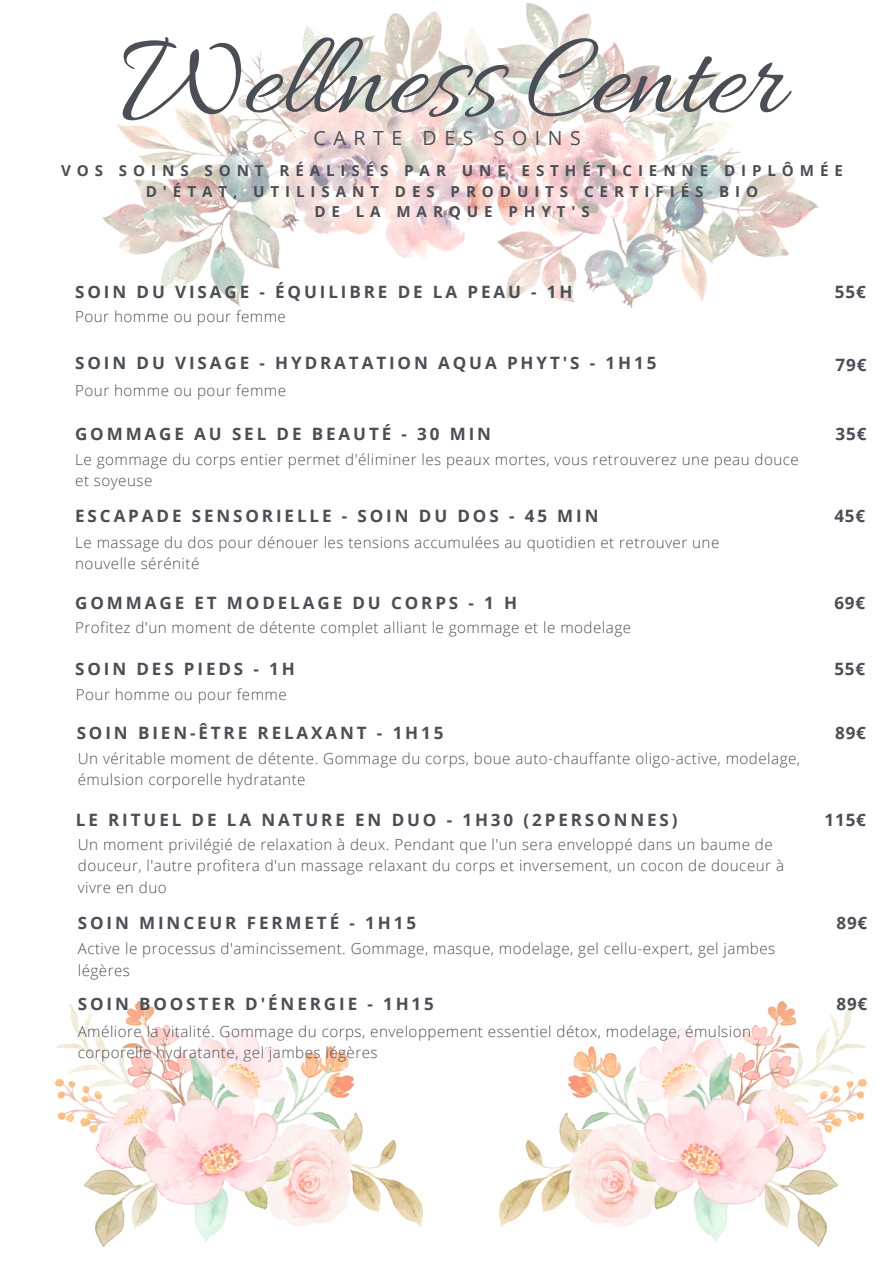
<style>
.page{position:relative;width:894px;height:1264px;background:#fff}
.page>*{position:absolute;margin:0;border:0;box-sizing:border-box;transform-origin:0 0}
.t1{font:121.2px "Allura";color:#4a4e55}
.t2{font:19.5px "Open Sans";letter-spacing:.39em;color:#4a4e55}
.t3{font:700 17.1px "Open Sans";letter-spacing:.17em;color:#4a4e55}
.t4{font:700 16.95px "Open Sans";letter-spacing:.17em;color:#4a4e55}
.t5{font:300 15.15px/21.3px "Open Sans";letter-spacing:.03em;color:#4a4e55}
.t6{font:700 15.15px/20.2px "Open Sans";letter-spacing:.39em;color:#4a4e55;text-align:center}
</style>
<div class="page">
<img style="left:499px;top:1001px;width:367px;height:245px">
<img style="left:55px;top:1001px;width:367px;height:245px">
<img style="left:103px;top:3px;width:715px;height:305px">
<h1 class="t1" style="left:121px;top:12px;width:663px">Wellness Center</h1>
<p class="t2" style="left:313px;top:124px;width:269px">CARTE DES SOINS</p>
<p class="t6" style="left:61px;top:160px;width:783px">VOS SOINS SONT RÉALISÉS PAR UNE ESTHÉTICIENNE DIPLÔMÉE<br>D'ÉTAT, UTILISANT DES PRODUITS CERTIFIÉS BIO<br>DE LA MARQUE PHYT'S</p>
<p class="t4" style="left:75px;top:280px;width:498px">SOIN DU VISAGE - ÉQUILIBRE DE LA PEAU - 1H</p>
<p class="t5" style="left:75px;top:306px;width:212px">Pour homme ou pour femme</p>
<p class="t3" style="left:75px;top:351px;width:582px">SOIN DU VISAGE - HYDRATATION AQUA PHYT'S - 1H15</p>
<p class="t5" style="left:75px;top:379px;width:212px">Pour homme ou pour femme</p>
<p class="t3" style="left:75px;top:422px;width:417px">GOMMAGE AU SEL DE BEAUTÉ - 30 MIN</p>
<p class="t5" style="left:75px;top:448px;width:725px">Le gommage du corps entier permet d'éliminer les peaux mortes, vous retrouverez une peau douce et soyeuse</p>
<p class="t3" style="left:75px;top:504px;width:524px">ESCAPADE SENSORIELLE - SOIN DU DOS - 45 MIN</p>
<p class="t5" style="left:75px;top:531px;width:645px">Le massage du dos pour dénouer les tensions accumulées au quotidien et retrouver une nouvelle sérénité</p>
<p class="t3" style="left:75px;top:590px;width:443px">GOMMAGE ET MODELAGE DU CORPS - 1 H</p>
<p class="t5" style="left:75px;top:616px;width:557px">Profitez d'un moment de détente complet alliant le gommage et le modelage</p>
<p class="t3" style="left:75px;top:656px;width:221px">SOIN DES PIEDS - 1H</p>
<p class="t5" style="left:76px;top:683px;width:212px">Pour homme ou pour femme</p>
<p class="t3" style="left:77px;top:720px;width:368px">SOIN BIEN-ÊTRE RELAXANT - 1H15</p>
<p class="t5" style="left:78px;top:747px;width:723px">Un véritable moment de détente. Gommage du corps, boue auto-chauffante oligo-active, modelage, émulsion corporelle hydratante</p>
<p class="t3" style="left:76px;top:807px;width:603px">LE RITUEL DE LA NATURE EN DUO - 1H30 (2PERSONNES)</p>
<p class="t5" style="left:78px;top:833px;width:707px">Un moment privilégié de relaxation à deux. Pendant que l'un sera enveloppé dans un baume de douceur, l'autre profitera d'un massage relaxant du corps et inversement, un cocon de douceur à vivre en duo</p>
<p class="t3" style="left:78px;top:910px;width:339px">SOIN MINCEUR FERMETÉ - 1H15</p>
<p class="t5" style="left:78px;top:937px;width:698px">Active le processus d'amincissement. Gommage, masque, modelage, gel cellu-expert, gel jambes légères</p>
<p class="t3" style="left:78px;top:991px;width:357px">SOIN BOOSTER D'ÉNERGIE - 1H15</p>
<p class="t5" style="left:78px;top:1020px;width:674px">Améliore la vitalité. Gommage du corps, enveloppement essentiel détox, modelage, émulsion corporelle hydratante, gel jambes légères</p>
<p class="t3" style="left:834px;top:280px;width:32px">55€</p>
<p class="t3" style="left:835px;top:353px;width:32px">79€</p>
<p class="t3" style="left:835px;top:422px;width:32px">35€</p>
<p class="t3" style="left:834px;top:504px;width:32px">45€</p>
<p class="t3" style="left:834px;top:590px;width:32px">69€</p>
<p class="t3" style="left:834px;top:656px;width:32px">55€</p>
<p class="t3" style="left:834px;top:720px;width:32px">89€</p>
<p class="t3" style="left:824px;top:807px;width:43px">115€</p>
<p class="t3" style="left:836px;top:910px;width:32px">89€</p>
<p class="t3" style="left:836px;top:991px;width:32px">89€</p>
</div>
